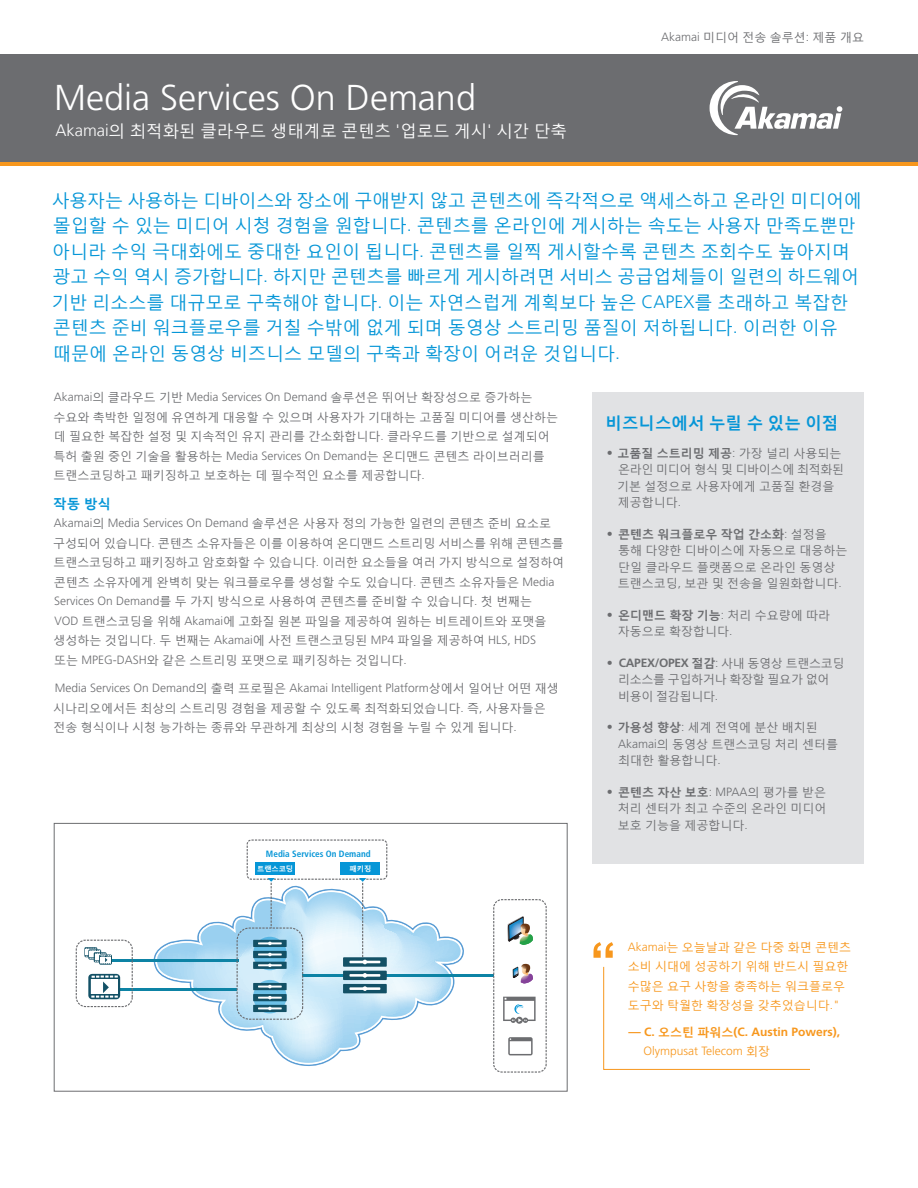
<style>
.page{position:relative;width:918px;height:1188px;background:#fff}
.page>*{position:absolute;margin:0;border:0;box-sizing:border-box;transform-origin:0 0}
.body_copy_white{font:300 36px "Frutiger";color:#fff}
.Intro_Paragraph{font:18px/25.5px "Malgun Gothic";color:#0696d7}
.body_copy_white-2{font:16.5px "Malgun Gothic";color:#fff}
.Benefits_Header{font:700 16.5px "Malgun Gothic";color:#0696d7}
.Section_Header{font:700 13.5px "Malgun Gothic";color:#0696d7}
.body_copy{font:12px/19.5px "Malgun Gothic";color:#6c6d70}
.t1{font:12px/19.5px "Malgun Gothic";color:#f7971d}
.body_copy-2{font:12px/16.5px "Malgun Gothic";letter-spacing:-.025em;color:#6c6d70}
.Quote_Guy{font:700 12px/19.5px "Frutiger";color:#f7971d}
.Hybrid_WAN_Solutions{font:12px "Malgun Gothic";color:#6c6d70}
.t2{font:700 condensed 9.15px "Frutiger";color:#0696d7}
.t3{font:700 7.35px "Malgun Gothic";letter-spacing:-.025em;color:#fff}
.s1{font-family:"Frutiger LT";font-weight:300}
.s2{font-family:"Frutiger";font-weight:300}
.s3{font-family:"Frutiger";font-weight:700}
.s4{font-weight:700}
.s5{font-family:"Malgun Gothic"}
.s6{font-weight:300}
.s7{font-family:"Malgun Gothic";font-weight:400}
</style>
<div class="page">
<div style="left:0;top:54px;width:918px;height:108px;background:#6c6d70"></div>
<div style="left:592px;top:392px;width:272px;height:472px;background:#e1e2e4"></div>
<hr style="left:0;top:162px;width:918px;height:3px;background:#f7971d">
<svg style="left:603px;top:966px;width:207px;height:104px"></svg>
<svg style="left:593px;top:942px;width:20px;height:16px"></svg>
<svg style="left:710px;top:81px;width:132px;height:54px"></svg>
<svg style="left:156px;top:885px;width:307px;height:180px"></svg>
<hr style="left:112px;top:960px;width:126px;height:2px;background:#0d83a5">
<hr style="left:120px;top:989px;width:116px;height:2px;background:#0d83a5">
<hr style="left:303px;top:974px;width:191px;height:2px;background:#0d83a5">
<svg style="left:512px;top:964px;width:21px;height:20px"></svg>
<svg style="left:507px;top:916px;width:26px;height:29px"></svg>
<div style="left:76px;top:940px;width:57px;height:67px;border:1px dashed #6c6d70;border-radius:9px"></div>
<svg style="left:253px;top:980px;width:34px;height:33px"></svg>
<svg style="left:253px;top:983px;width:34px;height:7px"></svg>
<hr style="left:258px;top:986px;width:24px;height:2px;background:#fff">
<svg style="left:253px;top:1005px;width:34px;height:7px"></svg>
<hr style="left:258px;top:1007px;width:24px;height:2px;background:#fff">
<svg style="left:253px;top:994px;width:34px;height:7px"></svg>
<hr style="left:258px;top:997px;width:24px;height:2px;background:#fff">
<svg style="left:253px;top:937px;width:34px;height:33px"></svg>
<svg style="left:253px;top:940px;width:34px;height:7px"></svg>
<hr style="left:258px;top:942px;width:24px;height:2px;background:#fff">
<svg style="left:253px;top:962px;width:34px;height:7px"></svg>
<hr style="left:258px;top:964px;width:24px;height:2px;background:#fff">
<div style="left:253px;top:951px;width:34px;height:7px;background:#135166"></div>
<svg style="left:258px;top:953px;width:24px;height:3px"></svg>
<div style="left:493px;top:899px;width:54px;height:174px;border:1px dashed #6c6d70;border-radius:8px"></div>
<svg style="left:508px;top:1037px;width:25px;height:18px"></svg>
<svg style="left:503px;top:997px;width:33px;height:26px"></svg>
<div style="left:237px;top:927px;width:66px;height:93px;border:1px dashed #6c6d70;border-radius:12px"></div>
<svg style="left:88px;top:974px;width:32px;height:25px"></svg>
<div style="left:255px;top:862px;width:40px;height:12px;background:#0696d7"></div>
<div style="left:340px;top:862px;width:40px;height:12px;background:#0696d7"></div>
<svg style="left:84px;top:947px;width:28px;height:18px"></svg>
<div style="left:247px;top:839px;width:140px;height:41px;border:1px dashed #6c6d70;border-radius:4px"></div>
<svg style="left:268px;top:878px;width:7px;height:50px"></svg>
<svg style="left:343px;top:957px;width:44px;height:10px"></svg>
<hr style="left:349px;top:961px;width:31px;height:2px;background:#fff">
<svg style="left:359px;top:878px;width:8px;height:86px"></svg>
<div style="left:343px;top:984px;width:44px;height:9px;background:#135166"></div>
<hr style="left:349px;top:987px;width:31px;height:3px;background:#fff">
<div style="left:343px;top:971px;width:44px;height:9px;background:#135166"></div>
<hr style="left:349px;top:974px;width:31px;height:3px;background:#fff">
<div style="left:54px;top:823px;width:513px;height:268px;border:1px solid #6c6d70"></div>
<p class="body_copy_white" style="left:54px;top:77px;width:424px">Media Services On Demand</p>
<p class="body_copy_white-2" style="left:56px;top:121px;width:513px"><span class="s1">Akamai</span>의 최적화된 클라우드 생태계로 콘텐츠 <span class="s1">'</span>업로드 게시<span class="s1">'</span> 시간 단축</p>
<p class="Hybrid_WAN_Solutions" style="left:661px;top:30px;width:204px"><span class="s2">Akamai</span> 미디어 전송 솔루션<span class="s2">:</span> 제품 개요</p>
<p class="Intro_Paragraph" style="left:51px;top:187px;width:812px">사용자는 사용하는 디바이스와 장소에 구애받지 않고 콘텐츠에 즉각적으로 액세스하고 온라인 미디어에 몰입할 수 있는 미디어 시청 경험을 원합니다<span class="s2">.</span> 콘텐츠를 온라인에 게시하는 속도는 사용자 만족도뿐만 아니라 수익 극대화에도 중대한 요인이 됩니다<span class="s2">.</span> 콘텐츠를 일찍 게시할수록 콘텐츠 조회수도 높아지며 광고 수익 역시 증가합니다<span class="s2">.</span> 하지만 콘텐츠를 빠르게 게시하려면 서비스 공급업체들이 일련의 하드웨어 기반 리소스를 대규모로 구축해야 합니다<span class="s2">.</span> 이는 자연스럽게 계획보다 높은 <span class="s2">CAPEX</span>를 초래하고 복잡한 콘텐츠 준비 워크플로우를 거칠 수밖에 없게 되며 동영상 스트리밍 품질이 저하됩니다<span class="s2">.</span> 이러한 이유 때문에 온라인 동영상 비즈니스 모델의 구축과 확장이 어려운 것입니다<span class="s2">.</span></p>
<p class="body_copy" style="left:53px;top:387px;width:506px"><span class="s2">Akamai</span>의 클라우드 기반 <span class="s2">Media Services On Demand</span> 솔루션은 뛰어난 확장성으로 증가하는 수요와 촉박한 일정에 유연하게 대응할 수 있으며 사용자가 기대하는 고품질 미디어를 생산하는 데 필요한 복잡한 설정 및 지속적인 유지 관리를 간소화합니다<span class="s2">.</span> 클라우드를 기반으로 설계되어 특허 출원 중인 기술을 활용하는 <span class="s2">Media Services On Demand</span>는 온디맨드 콘텐츠 라이브러리를 트랜스코딩하고 패키징하고 보호하는 데 필수적인 요소를 제공합니다<span class="s2">.</span></p>
<p class="Section_Header" style="left:53px;top:495px;width:59px">작동 방식</p>
<p class="body_copy" style="left:53px;top:513px;width:513px"><span class="s2">Akamai</span>의 <span class="s2">Media Services On Demand</span> 솔루션은 사용자 정의 가능한 일련의 콘텐츠 준비 요소로 구성되어 있습니다<span class="s2">.</span> 콘텐츠 소유자들은 이를 이용하여 온디맨드 스트리밍 서비스를 위해 콘텐츠를 트랜스코딩하고 패키징하고 암호화할 수 있습니다<span class="s2">.</span> 이러한 요소들을 여러 가지 방식으로 설정하여 콘텐츠 소유자에게 완벽히 맞는 워크플로우를 생성할 수도 있습니다<span class="s2">.</span> 콘텐츠 소유자들은 <span class="s2">Media Services On Demand</span>를 두 가지 방식으로 사용하여 콘텐츠를 준비할 수 있습니다<span class="s2">.</span> 첫 번째는<br><span class="s2">VOD</span> 트랜스코딩을 위해 <span class="s2">Akamai</span>에 고화질 원본 파일을 제공하여 원하는 비트레이트와 포맷을 생성하는 것입니다<span class="s2">.</span> 두 번째는 <span class="s2">Akamai</span>에 사전 트랜스코딩된 <span class="s2">MP4</span> 파일을 제공하여 <span class="s2">HLS, HDS<br></span>또는 <span class="s2">MPEG-DASH</span>와 같은 스트리밍 포맷으로 패키징하는 것입니다<span class="s2">.</span></p>
<p class="body_copy" style="left:53px;top:678px;width:507px"><span class="s2">Media Services On Demand</span>의 출력 프로필은 <span class="s2">Akamai Intelligent Platform</span>상에서 일어난 어떤 재생 시나리오에서든 최상의 스트리밍 경험을 제공할 수 있도록 최적화되었습니다<span class="s2">.</span> 즉<span class="s2">,</span> 사용자들은 전송 형식이나 시청 능가하는 종류와 무관하게 최상의 시청 경험을 누릴 수 있게 됩니다<span class="s2">.</span></p>
<p class="Benefits_Header" style="left:606px;top:413px;width:234px">비즈니스에서 누릴 수 있는 이점</p>
<p class="body_copy" style="left:617px;top:445px;width:228px;line-height:16.5px;text-indent:-11px"><span class="s3">•</span> <span class="s4">고품질 스트리밍 제공</span><span class="s2">:</span> 가장 널리 사용되는 온라인 미디어 형식 및 디바이스에 최적화된 기본 설정으로 사용자에게 고품질 환경을 제공합니다<span class="s2">.</span></p>
<p class="body_copy" style="left:618px;top:526px;width:231px;line-height:16.5px;text-indent:-11px"><span class="s3">•</span> <span class="s4">콘텐츠 워크플로우 작업 간소화</span><span class="s2">:</span> 설정을 통해 다양한 디바이스에 자동으로 대응하는 단일 클라우드 플랫폼으로 온라인 동영상 트랜스코딩<span class="s2">,</span> 보관 및 전송을 일원화합니다<span class="s2">.</span></p>
<p class="body_copy" style="left:618px;top:607px;width:214px;line-height:16.5px;text-indent:-11px"><span class="s3">•</span> <span class="s4">온디맨드 확장 기능</span><span class="s2">:</span> 처리 수요량에 따라 자동으로 확장합니다<span class="s2">.</span></p>
<p class="body_copy-2" style="left:618px;top:655px;width:228px;text-indent:-11px"><span class="s3">• CAPEX/OPEX</span> <span class="s4">절감</span><span class="s2">:</span> 사내 동영상 트랜스코딩 리소스를 구입하거나 확장할 필요가 없어 비용이 절감됩니다<span class="s2">.</span></p>
<p class="body_copy" style="left:618px;top:719px;width:222px;line-height:16.5px;text-indent:-11px"><span class="s3">•</span> <span class="s4">가용성 향상</span><span class="s2">:</span> 세계 전역에 분산 배치된<br><span class="s2">Akamai</span>의 동영상 트랜스코딩 처리 센터를 최대한 활용합니다<span class="s2">.</span></p>
<p class="body_copy" style="left:618px;top:784px;width:210px;line-height:16.5px;text-align:justify;text-indent:-11px"><span class="s3">•</span> <span class="s4">콘텐츠 자산 보호</span><span class="s2">: MPAA</span>의 평가를 받은 처리 센터가 최고 수준의 온라인 미디어 보호 기능을 제공합니다<span class="s2">.</span></p>
<p class="t2" style="left:266px;top:848px;width:106px">Media Services On Demand</p>
<p class="t3" style="left:257px;top:864px;width:37px">트랜스코딩</p>
<p class="t3" style="left:350px;top:864px;width:23px">패키징</p>
<p class="t1" style="left:628px;top:937px;width:225px"><span class="s2">Akamai</span>는 오늘날과 같은 다중 화면 콘텐츠 소비 시대에 성공하기 위해 반드시 필요한 수많은 요구 사항을 충족하는 워크플로우 도구와 탁월한 확장성을 갖추었습니다<span class="s2">."</span></p>
<p class="Quote_Guy" style="left:644px;top:1022px;width:198px;text-indent:-15px"><span class="s5">—</span> C. <span class="s5">오스틴 파워스</span>(C. Austin Powers),<br><span class="s6">Olympusat Telecom</span> <span class="s7">회장</span></p>
</div>
